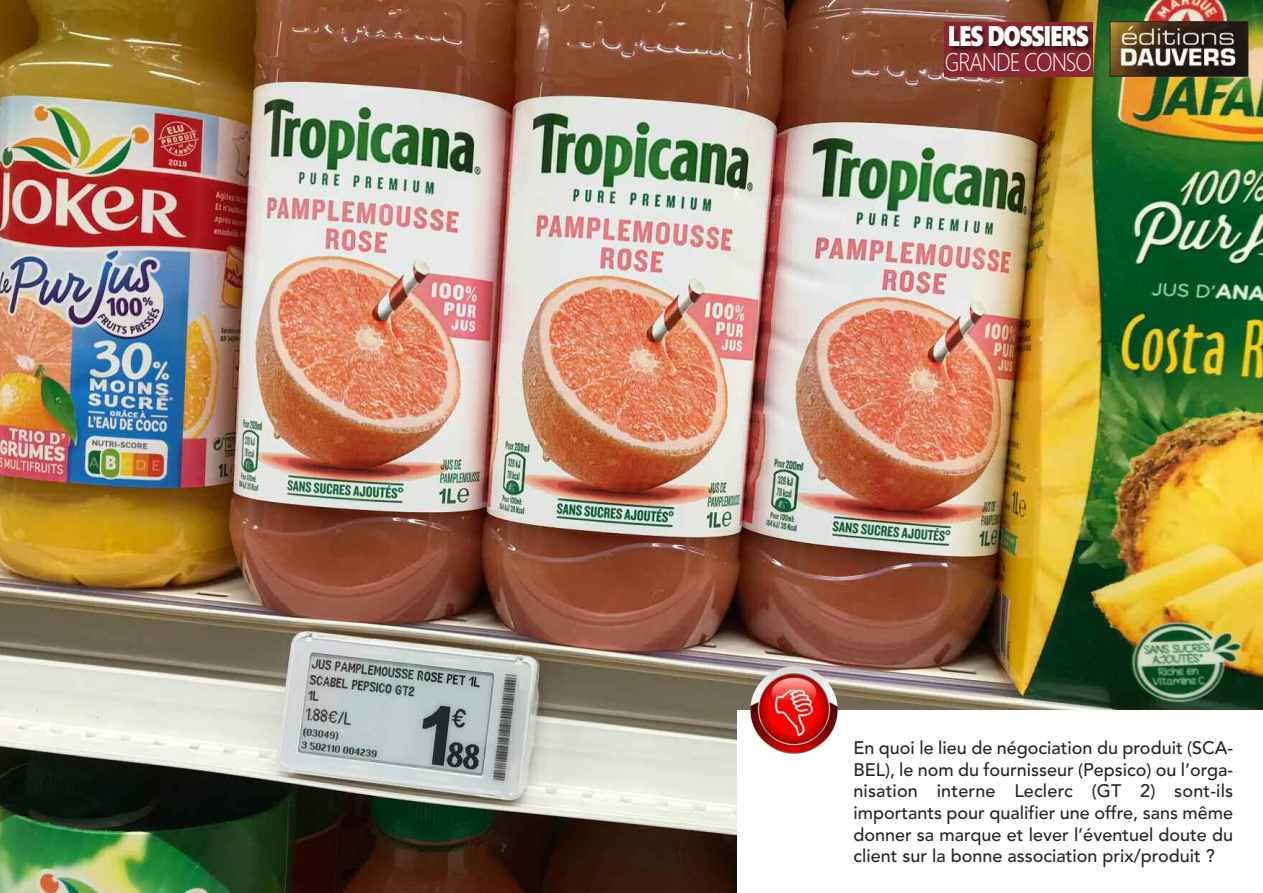
<style>
.page{position:relative;width:1263px;height:893px;background:#fff}
.page>*{position:absolute;margin:0;border:0;box-sizing:border-box;transform-origin:0 0}
.t1{font:900 28.35px "Segoe";letter-spacing:-.05em;color:#fff;scale:.8 1}
.t2{font:300 25.5px "Segoe";letter-spacing:-.05em;color:#fff;scale:.85 1}
.t3{font:500 18px/21.6px "Avenir";color:#272526;text-align:justify}
</style>
<div class="page">
<img style="left:0;top:0;width:1263px;height:893px">
<img style="left:1112px;top:23px;width:134px;height:52px">
<div style="left:1110px;top:21px;width:138px;height:56px;border:1px solid #272526"></div>
<img style="left:931px;top:15px;width:180px;height:69px">
<div style="left:737px;top:710px;width:526px;height:183px;background:#fff"></div>
<img style="left:750px;top:666px;width:88px;height:88px;border-radius:50%">
<h1 class="t1" style="left:948px;top:20px;width:178px">LES DOSSIERS</h1>
<h2 class="t2" style="left:945px;top:47px;width:175px">GRANDE CONSO</h2>
<p class="t3" style="left:853px;top:736px;width:381px">En quoi le lieu de négociation du produit (SCA-BEL), le nom du fournisseur (Pepsico) ou l’orga&shy;nisation interne Leclerc (GT 2) sont-ils importants pour qualifier une offre, sans même donner sa marque et lever l’éventuel doute du client sur la bonne association prix/produit ?</p>
</div>
